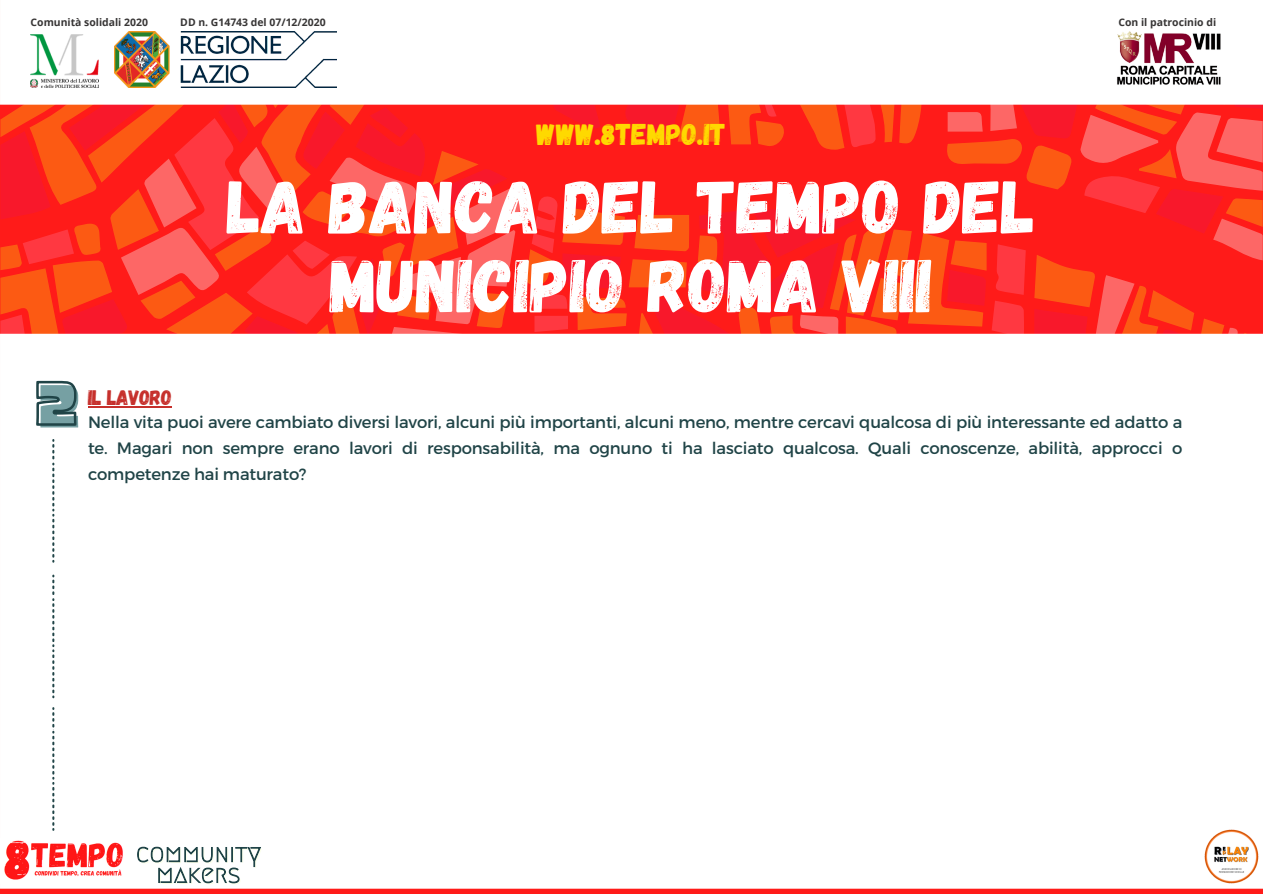
<style>
.page{position:relative;width:1263px;height:894px;background:#fff}
.page>*{position:absolute;margin:0;border:0;box-sizing:border-box;transform-origin:0 0}
.t1{font:75px/78.8px "Gagalin";color:#fff;text-align:center}
.t2{font:67.35px "Cubao Free Regular";color:#76a0a3}
.t3{font:30px "Gagalin";color:#ffd900}
.t4{font:21px "Gagalin";letter-spacing:-.02em;color:#c6302c}
.t5{font:16.5px/25.8px "Montserrat";letter-spacing:-.01em;color:#204447;text-align:justify}
.t6{font:700 10.35px "Open Sans";color:#373535}
</style>
<div class="page">
<svg style="left:0;top:105px;width:1263px;height:228px;fill:#ff1b19"></svg>
<img style="left:31px;top:34px;width:68px;height:54px">
<img style="left:114px;top:31px;width:223px;height:56px">
<img style="left:1116px;top:31px;width:105px;height:54px">
<svg style="left:52px;top:439px;width:2px;height:123px"></svg>
<hr style="left:88px;top:406px;width:83px;height:1px;background:#c6302c">
<svg style="left:52px;top:574px;width:2px;height:124px"></svg>
<svg style="left:52px;top:707px;width:2px;height:123px"></svg>
<svg style="left:36px;top:380px;width:41px;height:46px"></svg>
<img style="left:4px;top:840px;width:119px;height:40px">
<svg style="left:137px;top:846px;width:124px;height:37px"></svg>
<img style="left:1204px;top:829px;width:55px;height:55px">
<p class="t6" style="left:31px;top:15px;width:119px">Comunità solidali 2020</p>
<p class="t6" style="left:180px;top:15px;width:147px">DD n. G14743 del 07/12/2020</p>
<p class="t6" style="left:1118px;top:15px;width:99px">Con il patrocinio di</p>
<h3 class="t3" style="left:536px;top:115px;width:191px">WWW.8TEMPO.IT</h3>
<h1 class="t1" style="left:227px;top:164px;width:809px">LA BANCA DEL TEMPO DEL<br>MUNICIPIO ROMA VIII</h1>
<h2 class="t2" style="left:39px;top:373px;width:43px">2</h2>
<p class="t4" style="left:88px;top:384px;width:85px">IL LAVORO</p>
<p class="t5" style="left:88px;top:408px;width:1096px">Nella vita puoi avere cambiato diversi lavori, alcuni più importanti, alcuni meno, mentre cercavi qualcosa di più interessante ed adatto a te. Magari non sempre erano lavori di responsabilità, ma ognuno ti ha lasciato qualcosa. Quali conoscenze, abilità, approcci o competenze hai maturato?</p>
</div>
